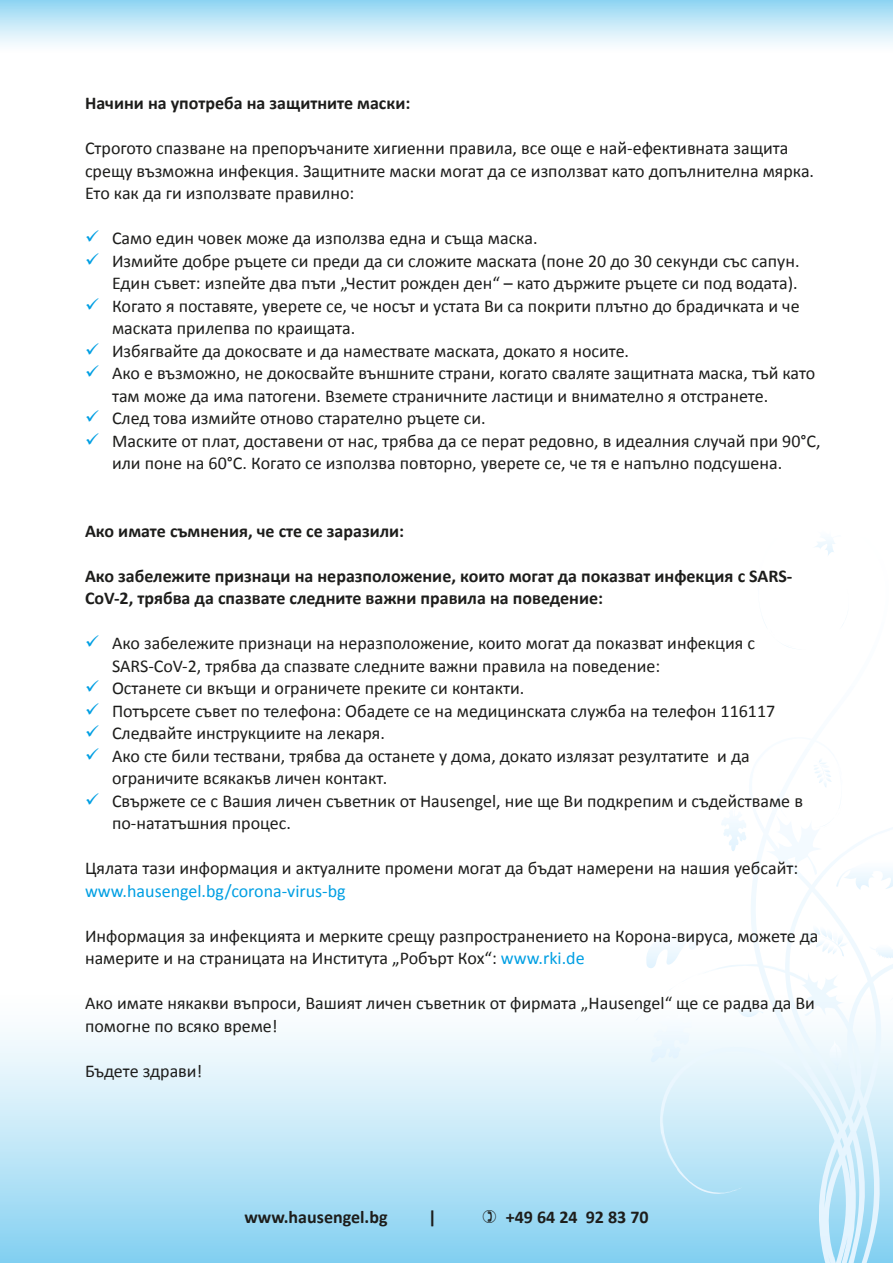
<style>
.page{position:relative;width:893px;height:1263px;background:#fff}
.page>*{position:absolute;margin:0;border:0;box-sizing:border-box;transform-origin:0 0}
.t1{font:18px/22.5px "Calibri";color:#1d1d1b}
.t2{font:700 18px/22.5px "Calibri";color:#1d1d1b}
.t3{font:18px "Calibri";color:#009fe3}
.s1{color:#009fe3}
</style>
<div class="page">
<div style="left:0;top:986px;width:893px;height:277px;background:linear-gradient(to bottom,#fff,#8ad2f2)"></div>
<svg style="left:886px;top:1023px;width:7px;height:38px"></svg>
<svg style="left:660px;top:539px;width:226px;height:656px"></svg>
<svg style="left:767px;top:747px;width:5px;height:5px"></svg>
<svg style="left:869px;top:943px;width:24px;height:15px"></svg>
<svg style="left:721px;top:800px;width:27px;height:52px"></svg>
<svg style="left:634px;top:1005px;width:63px;height:57px"></svg>
<svg style="left:829px;top:1037px;width:16px;height:33px"></svg>
<svg style="left:731px;top:1004px;width:32px;height:16px"></svg>
<svg style="left:802px;top:924px;width:47px;height:32px"></svg>
<svg style="left:813px;top:757px;width:30px;height:71px"></svg>
<svg style="left:646px;top:928px;width:86px;height:68px"></svg>
<svg style="left:836px;top:859px;width:57px;height:31px"></svg>
<div style="left:0;top:0;width:893px;height:54px;background:linear-gradient(to bottom,#93d6f3,#fff)"></div>
<svg style="left:483px;top:1210px;width:13px;height:13px"></svg>
<p class="t2" style="left:85px;top:91px;width:327px">Начини на употреба на защитните маски:</p>
<p class="t1" style="left:85px;top:136px;width:731px">Строгото спазване на препоръчаните хигиенни правила, все още е най-ефективната защита срещу възможна инфекция. Защитните маски могат да се използват като допълнителна мярка.<br>Ето как да ги използвате правилно:</p>
<p class="t1" style="left:85px;top:226px;width:454px"><span class="s1">✓</span> Само един човек може да използва една и съща маска.</p>
<p class="t1" style="left:85px;top:249px;width:716px;text-align:right"><span class="s1">✓</span> Измийте добре ръцете си преди да си сложите маската (поне 20 до 30 секунди със сапун.<br>Един съвет: изпейте два пъти „Честит рожден ден“ – като държите ръцете си под водата).</p>
<p class="t1" style="left:112px;top:294px;width:689px;text-indent:-27px"><span class="s1">✓</span> Когато я поставяте, уверете се, че носът и устата Ви са покрити плътно до брадичката и че маската прилепва по краищата.</p>
<p class="t1" style="left:85px;top:339px;width:546px"><span class="s1">✓</span> Избягвайте да докосвате и да намествате маската, докато я носите.</p>
<p class="t1" style="left:112px;top:361px;width:705px;text-indent:-27px"><span class="s1">✓</span> Ако е възможно, не докосвайте външните страни, когато сваляте защитната маска, тъй като там може да има патогени. Вземете страничните ластици и внимателно я отстранете.</p>
<p class="t1" style="left:85px;top:406px;width:402px"><span class="s1">✓</span> След това измийте отново старателно ръцете си.</p>
<p class="t1" style="left:112px;top:429px;width:710px;text-indent:-27px"><span class="s1">✓</span> Маските от плат, доставени от нас, трябва да се перат редовно, в идеалния случай при 90°C, или поне на 60°C. Когато се използва повторно, уверете се, че тя е напълно подсушена.</p>
<p class="t2" style="left:85px;top:519px;width:321px">Ако имате съмнения, че сте се заразили:</p>
<p class="t2" style="left:85px;top:564px;width:709px">Ако забележите признаци на неразположение, които могат да показват инфекция с SARS-<br>CoV-2, трябва да спазвате следните важни правила на поведение:</p>
<p class="t1" style="left:112px;top:631px;width:644px;text-indent:-27px"><span class="s1">✓</span> Ако забележите признаци на неразположение, които могат да показват инфекция с<br>SARS-CoV-2, трябва да спазвате следните важни правила на поведение:</p>
<p class="t1" style="left:85px;top:676px;width:441px"><span class="s1">✓</span> Останете си вкъщи и ограничете преките си контакти.</p>
<p class="t1" style="left:85px;top:699px;width:692px"><span class="s1">✓</span> Потърсете съвет по телефона: Обадете се на медицинската служба на телефон 116117</p>
<p class="t1" style="left:85px;top:721px;width:301px"><span class="s1">✓</span> Следвайте инструкциите на лекаря.</p>
<p class="t1" style="left:112px;top:744px;width:639px;text-indent:-27px"><span class="s1">✓</span> Ако сте били тествани, трябва да останете у дома, докато излязат резултатите и да ограничите всякакъв личен контакт.</p>
<p class="t1" style="left:112px;top:789px;width:692px;text-indent:-27px"><span class="s1">✓</span> Свържете се с Вашия личен съветник от Hausengel, ние ще Ви подкрепим и съдействаме в по-нататъшния процес.</p>
<p class="t1" style="left:85px;top:856px;width:715px">Цялата тази информация и актуалните промени могат да бъдат намерени на нашия уебсайт:</p>
<p class="t3" style="left:85px;top:878px;width:262px">www.hausengel.bg/corona-virus-bg</p>
<p class="t1" style="left:85px;top:924px;width:735px">Информация за инфекцията и мерките срещу разпространението на Корона-вируса, можете да намерите и на страницата на Института „Робърт Кох“: <span class="s1">www.rki.de</span></p>
<p class="t1" style="left:85px;top:991px;width:731px">Ако имате някакви въпроси, Вашият личен съветник от фирмата „Hausengel“ ще се радва да Ви помогне по всяко време!</p>
<p class="t1" style="left:85px;top:1059px;width:119px">Бъдете здрави!</p>
<p class="t2" style="left:244px;top:1205px;width:145px">www.hausengel.bg</p>
<p class="t2" style="left:428px;top:1205px;width:10px">|</p>
<p class="t2" style="left:506px;top:1205px;width:144px">+49 64 24 92 83 70</p>
</div>
